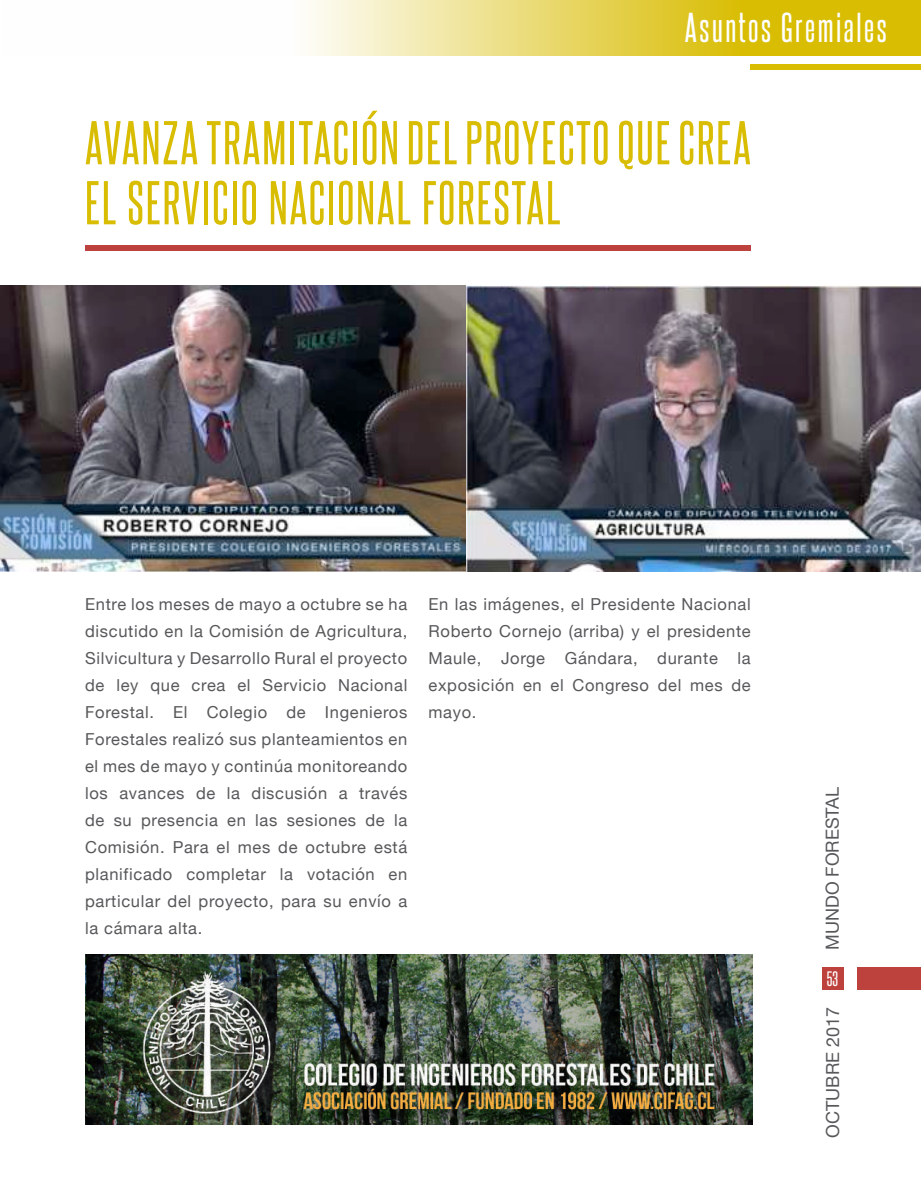
<style>
.page{position:relative;width:921px;height:1188px;background:#fff}
.page>*{position:absolute;margin:0;border:0;box-sizing:border-box;transform-origin:0 0}
.t1{font:52.5px/60px "Steelfish Rg";letter-spacing:.04em;color:#d9bd03}
.t2{font:36px "Steelfish Rg";letter-spacing:.07em;color:#fff}
.t3{font:18px "Helvetica Neue";color:#57585a}
.t4{font:18px "Steelfish Rg";color:#fff}
.t5{font:16.5px/27px "Helvetica Neue";letter-spacing:.04em;color:#57585a;text-align:justify}
</style>
<div class="page">
<div style="left:85px;top:245px;width:665px;height:6px;background:#bd413d"></div>
<img style="left:0;top:286px;width:920px;height:285px">
<img style="left:86px;top:955px;width:666px;height:169px">
<div style="left:856px;top:967px;width:64px;height:22px;background:#bd413d"></div>
<div style="left:821px;top:967px;width:22px;height:22px;background:#bd413d"></div>
<svg style="left:308px;top:0;width:612px;height:55px;background:#e5d359"></svg>
<div style="left:749px;top:65px;width:171px;height:5px;background:#d9bd03"></div>
<h2 class="t2" style="left:684px;top:5px;width:203px">Asuntos Gremiales</h2>
<h1 class="t1" style="left:85px;top:111px;width:667px">AVANZA TRAMITACIÓN DEL PROYECTO QUE CREA<br>EL SERVICIO NACIONAL FORESTAL</h1>
<p class="t5" style="left:85px;top:591px;width:323px">Entre los meses de mayo a octubre se ha discutido en la Comisión de Agricultura, Silvicultura y Desarrollo Rural el proyecto de ley que crea el Servicio Nacional Forestal. El Colegio de Ingenieros Forestales realizó sus planteamientos en el mes de mayo y continúa monitoreando los avances de la discusión a través de su presencia en las sesiones de la Comisión. Para el mes de octubre está planificado completar la votación en particular del proyecto, para su envío a la cámara alta.</p>
<p class="t5" style="left:428px;top:591px;width:323px">En las imágenes, el Presidente Nacional Roberto Cornejo (arriba) y el presidente Maule, Jorge Gándara, durante la exposición en el Congreso del mes de mayo.</p>
<p class="t3" style="left:819px;top:950px;width:164px;rotate:-90deg">MUNDO FORESTAL</p>
<p class="t4" style="left:826px;top:968px;width:13px">53</p>
<p class="t3" style="left:819px;top:1138px;width:132px;rotate:-90deg">OCTUBRE 2017</p>
</div>
